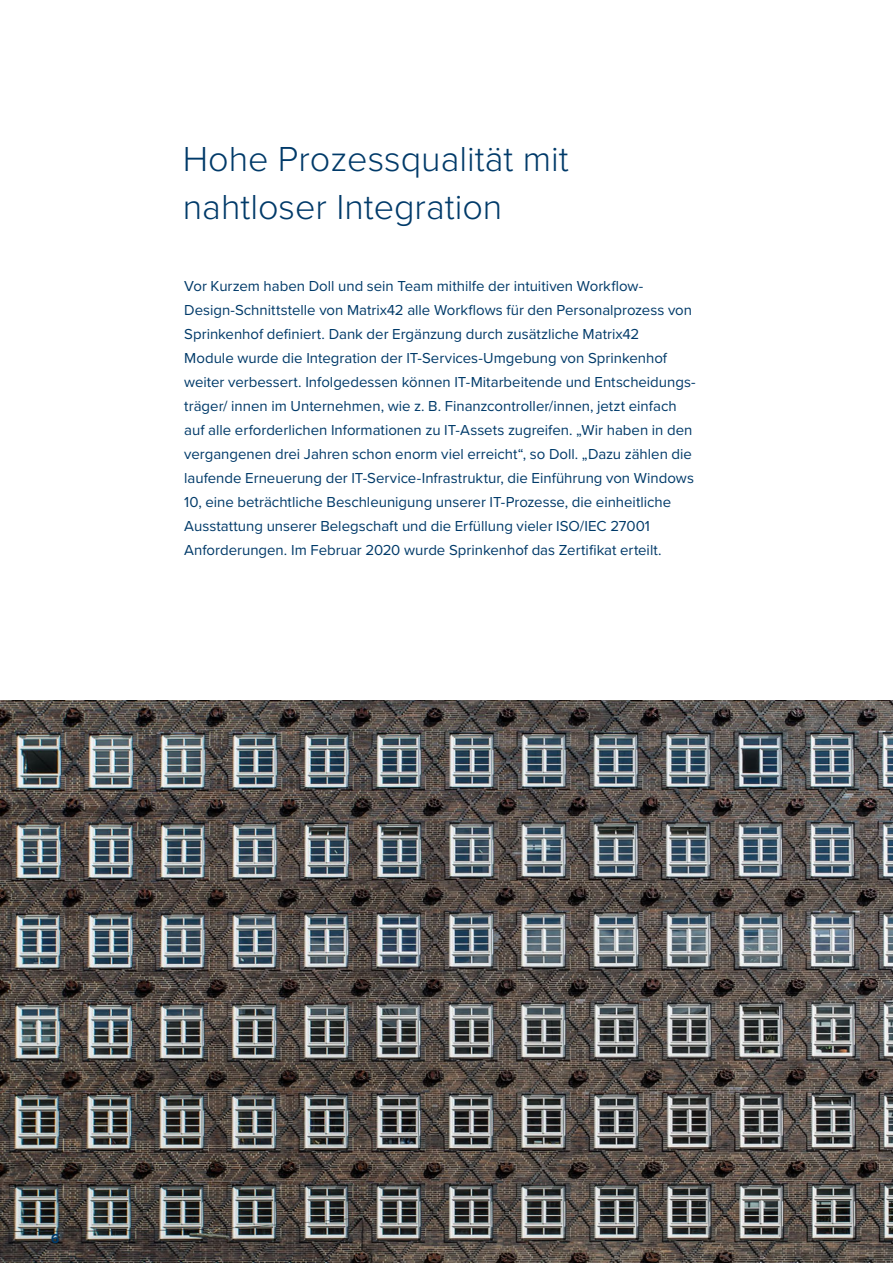
<style>
.page{position:relative;width:893px;height:1263px;background:#fff}
.page>*{position:absolute;margin:0;border:0;box-sizing:border-box;transform-origin:0 0}
.t1{font:300 36px/48px "Proxima Nova";color:#003a69}
.t2{font:15px/24px "Proxima Nova";color:#003a69}
.t3{font:700 13.5px "Proxima Nova";color:#003a69}
</style>
<div class="page">
<img style="left:0;top:700px;width:893px;height:563px">
<h1 class="t1" style="left:183px;top:133px;width:387px">Hohe Prozessqualität mit nahtloser Integration</h1>
<p class="t2" style="left:184px;top:273px;width:513px">Vor Kurzem haben Doll und sein Team mithilfe der intuitiven Workflow-Design-Schnittstelle von Matrix42 alle Workflows für den Personalprozess von Sprinkenhof definiert. Dank der Ergänzung durch zusätzliche Matrix42<br>Module wurde die Integration der IT-Services-Umgebung von Sprinkenhof weiter verbessert. Infolgedessen können IT-Mitarbeitende und Entscheidungs&shy;träger/ innen im Unternehmen, wie z. B. Finanzcontroller/innen, jetzt einfach auf alle erforderlichen Informationen zu IT-Assets zugreifen. „Wir haben in den vergangenen drei Jahren schon enorm viel erreicht“, so Doll. „Dazu zählen die laufende Erneuerung der IT-Service-Infrastruktur, die Einführung von Windows 10, eine beträchtliche Beschleunigung unserer IT-Prozesse, die einheitliche Ausstattung unserer Belegschaft und die Erfüllung vieler ISO/IEC 27001<br>Anforderungen. Im Februar 2020 wurde Sprinkenhof das Zertifikat erteilt.</p>
<p class="t3" style="left:51px;top:1228px;width:10px">6</p>
</div>
